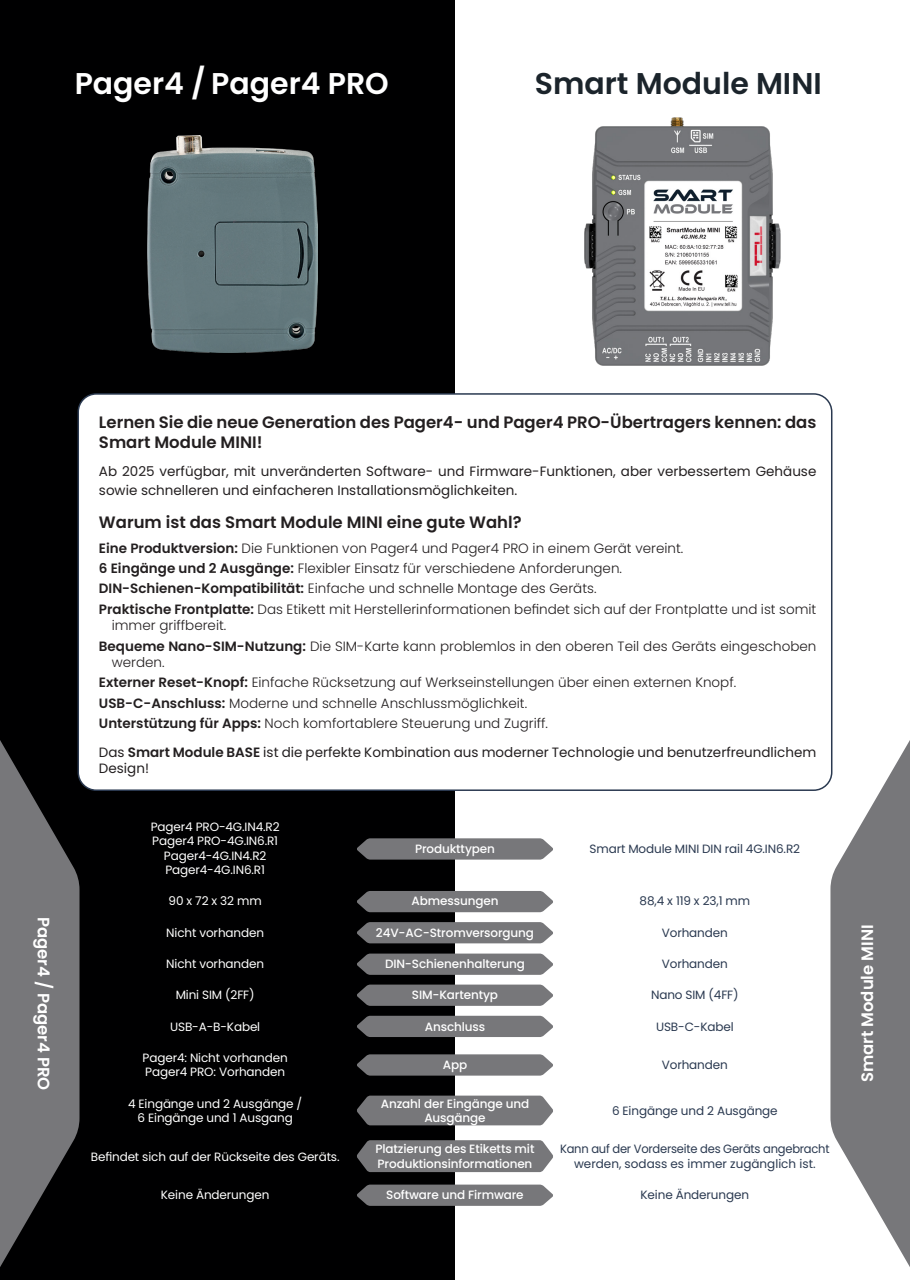
<style>
.page{position:relative;width:910px;height:1280px;background:#fff}
.page>*{position:absolute;margin:0;border:0;box-sizing:border-box;transform-origin:0 0}
.t1{font:600 30px "Poppins";color:#fff}
.t2{font:600 30px "Poppins";color:#1b242b}
.t3{font:600 16.5px/19.5px "Poppins";color:#231f20}
.t4{font:600 16.5px "Poppins";color:#fff}
.t5{font:300 13.5px/20.4px "Poppins";color:#231f20}
.t6{font:13.5px/19.5px "Poppins";color:#231f20}
.t7{font:12px/14.4px "Poppins";letter-spacing:-.01em;color:#fff;text-align:center}
.t8{font:500 12px/14.4px "Poppins";letter-spacing:-.01em;color:#fff;text-align:center}
.t9{font:12px "Poppins";letter-spacing:-.01em;color:#2a3950}
.t10{font:12px/14.4px "Poppins";letter-spacing:-.01em;color:#2a3950;text-align:center;scale:.96 1}
.s1{font-weight:600}
</style>
<div class="page">
<div style="left:0;top:0;width:455px;height:1280px;background:#000001"></div>
<svg style="left:357px;top:1140px;width:196px;height:32px;background:#77777a"></svg>
<svg style="left:830px;top:740px;width:80px;height:527px"></svg>
<svg style="left:0;top:740px;width:80px;height:527px"></svg>
<div style="left:357px;top:891px;width:196px;height:21px;background:#77777a"></div>
<svg style="left:357px;top:838px;width:196px;height:21px;background:#77777a"></svg>
<svg style="left:357px;top:1095px;width:196px;height:30px;background:#77777a"></svg>
<svg style="left:357px;top:922px;width:196px;height:21px;background:#77777a"></svg>
<svg style="left:357px;top:953px;width:196px;height:22px;background:#77777a"></svg>
<svg style="left:357px;top:984px;width:196px;height:22px;background:#77777a"></svg>
<div style="left:357px;top:1016px;width:196px;height:21px;background:#77777a"></div>
<svg style="left:357px;top:1054px;width:196px;height:21px;background:#77777a"></svg>
<svg style="left:357px;top:1184px;width:196px;height:22px;background:#77777a"></svg>
<div style="left:78px;top:394px;width:754px;height:396px;background:#fff;border-radius:18px"></div>
<div style="left:78px;top:393px;width:754px;height:398px;border:2px solid #2a3950;border-radius:18px"></div>
<img style="left:584px;top:117px;width:197px;height:249px">
<img style="left:147px;top:135px;width:170px;height:217px">
<h1 class="t1" style="left:75px;top:66px;width:316px">Pager4 / Pager4 PRO</h1>
<h1 class="t2" style="left:535px;top:66px;width:288px">Smart Module MINI</h1>
<p class="t3" style="left:99px;top:413px;width:719px">Lernen Sie die neue Generation des Pager4- und Pager4 PRO-Übertragers kennen: das<br>Smart Module MINI!</p>
<p class="t6" style="left:99px;top:461px;width:719px">Ab 2025 verfügbar, mit unveränderten Software- und Firmware-Funktionen, aber verbessertem Gehäuse sowie schnelleren und einfacheren Installationsmöglichkeiten.</p>
<p class="t3" style="left:99px;top:512px;width:424px">Warum ist das Smart Module MINI eine gute Wahl?</p>
<p class="t5" style="left:99px;top:538px;width:719px"><span class="s1">Eine Produktversion:</span> Die Funktionen von Pager4 und Pager4 PRO in einem Gerät vereint.<br><span class="s1">6 Eingänge und 2 Ausgänge:</span> Flexibler Einsatz für verschiedene Anforderungen.<br><span class="s1">DIN-Schienen-Kompatibilität:</span> Einfache und schnelle Montage des Geräts.<br><span class="s1">Praktische Frontplatte:</span> Das Etikett mit Herstellerinformationen befindet sich auf der Frontplatte und ist somit</p>
<p class="t5" style="left:99px;top:615px;width:719px;text-indent:13px">immer griffbereit.<br><span class="s1">Bequeme Nano-SIM-Nutzung:</span> Die SIM-Karte kann problemlos in den oberen Teil des Geräts eingeschoben</p>
<p class="t5" style="left:99px;top:652px;width:639px;text-indent:13px">werden.<br><span class="s1">Externer Reset-Knopf:</span> Einfache Rücksetzung auf Werkseinstellungen über einen externen Knopf.<br><span class="s1">USB-C-Anschluss:</span> Moderne und schnelle Anschlussmöglichkeit.<br><span class="s1">Unterstützung für Apps:</span> Noch komfortablere Steuerung und Zugriff.</p>
<p class="t6" style="left:99px;top:744px;width:719px;line-height:16.2px">Das <span class="s1">Smart Module BASE</span> ist die perfekte Kombination aus moderner Technologie und benutzerfreundlichem<br>Design!</p>
<p class="t7" style="left:151px;top:820px;width:130px">Pager4 PRO-4G.IN4.R2<br>Pager4 PRO-4G.IN6.R1<br>Pager4-4G.IN4.R2<br>Pager4-4G.IN6.R1</p>
<p class="t8" style="left:415px;top:841px;width:81px">Produkttypen</p>
<p class="t9" style="left:590px;top:841px;width:212px">Smart Module MINI DIN rail 4G.IN6.R2</p>
<p class="t7" style="left:169px;top:894px;width:95px">90 x 72 x 32 mm</p>
<p class="t8" style="left:412px;top:894px;width:88px">Abmessungen</p>
<p class="t9" style="left:640px;top:894px;width:112px">88,4 x 119 x 23,1 mm</p>
<p class="t7" style="left:166px;top:925px;width:99px">Nicht vorhanden</p>
<p class="t8" style="left:376px;top:925px;width:160px">24V-AC-Stromversorgung</p>
<p class="t9" style="left:662px;top:926px;width:68px">Vorhanden</p>
<p class="t7" style="left:166px;top:957px;width:99px">Nicht vorhanden</p>
<p class="t8" style="left:385px;top:957px;width:142px">DIN-Schienenhalterung</p>
<p class="t9" style="left:662px;top:957px;width:68px">Vorhanden</p>
<p class="t7" style="left:176px;top:988px;width:80px">Mini SIM (2FF)</p>
<p class="t8" style="left:412px;top:988px;width:88px">SIM-Kartentyp</p>
<p class="t9" style="left:651px;top:988px;width:89px">Nano SIM (4FF)</p>
<p class="t7" style="left:170px;top:1019px;width:92px">USB-A-B-Kabel</p>
<p class="t8" style="left:425px;top:1019px;width:62px">Anschluss</p>
<p class="t9" style="left:656px;top:1019px;width:79px">USB-C-Kabel</p>
<p class="t7" style="left:143px;top:1051px;width:147px;text-align:left">Pager4: Nicht vorhanden<br>Pager4 PRO: Vorhanden</p>
<p class="t8" style="left:443px;top:1058px;width:26px">App</p>
<p class="t9" style="left:662px;top:1058px;width:68px">Vorhanden</p>
<p class="t7" style="left:128px;top:1096px;width:176px">4 Eingänge und 2 Ausgänge /<br>6 Eingänge und 1 Ausgang</p>
<p class="t8" style="left:381px;top:1096px;width:150px">Anzahl der Eingänge und<br>Ausgänge</p>
<p class="t9" style="left:612px;top:1104px;width:167px">6 Eingänge und 2 Ausgänge</p>
<p class="t7" style="left:91px;top:1149px;width:250px">Befindet sich auf der Rückseite des Geräts.</p>
<p class="t8" style="left:376px;top:1142px;width:160px;text-align:left">Platzierung des Etiketts mit<br>Produktionsinformationen</p>
<p class="t10" style="left:560px;top:1142px;width:282px">Kann auf der Vorderseite des Geräts angebracht werden, sodass es immer zugänglich ist.</p>
<p class="t7" style="left:161px;top:1188px;width:110px">Keine Änderungen</p>
<p class="t8" style="left:386px;top:1188px;width:139px">Software und Firmware</p>
<p class="t9" style="left:641px;top:1188px;width:110px">Keine Änderungen</p>
<p class="t4" style="left:53px;top:917px;width:175px;rotate:90deg">Pager4 / Pager4 PRO</p>
<p class="t4" style="left:858px;top:1082px;width:159px;rotate:-90deg">Smart Module MINI</p>
</div>
